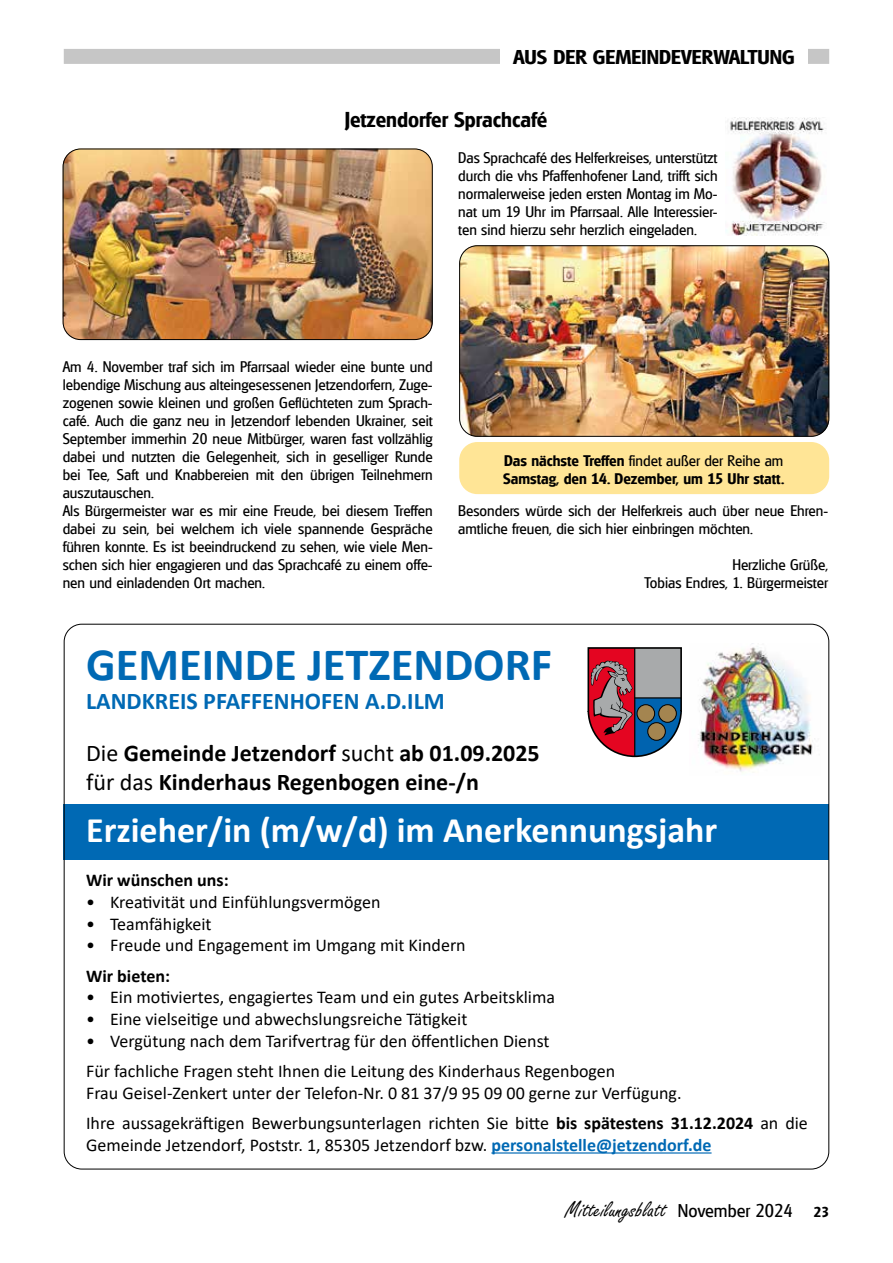
<style>
.page{position:relative;width:893px;height:1263px;background:#fff}
.page>*{position:absolute;margin:0;border:0;box-sizing:border-box;transform-origin:0 0}
.t1{font:700 46.5px "Calibri";color:#0069b4}
.t2{font:700 36px "Calibri";color:#fff}
.t3{font:700 24px/28.8px "Calibri";color:#000}
.t4{font:24px "Freestyle Script";color:#000}
.t5{font:700 24px "Calibri";color:#0069b4}
.t6{font:600 21px "Glasgow";color:#000}
.t7{font:600 19.5px "Glasgow";color:#000;scale:1.05 1}
.t8{font:18px/30.6px "Calibri";color:#000}
.t9{font:700 18px "Calibri";color:#000}
.t10{font:15px/18px "Glasgow";color:#000}
.t11{font:600 15px/18px "Glasgow";color:#000}
.s1{font-weight:400}
.s2{font-weight:700}
.s3{font-weight:700;color:#0069b4}
.s4{font-family:"Glasgow";font-size:18px}
.s5{font-family:"Glasgow";font-weight:600;font-size:14.25px}
</style>
<div class="page">
<div style="left:64px;top:49px;width:765px;height:15px;background:#c6c6c6"></div>
<div style="left:64px;top:805px;width:765px;height:55px;background:#0069b4"></div>
<div style="left:501px;top:41px;width:307px;height:26px;background:#fff"></div>
<div style="left:459px;top:442px;width:370px;height:52px;background:#ffe596;border-radius:18px"></div>
<img style="left:63px;top:149px;width:370px;height:191px">
<div style="left:63px;top:149px;width:370px;height:191px;border:1px solid #000;border-radius:18px"></div>
<img style="left:460px;top:246px;width:369px;height:191px">
<div style="left:459px;top:245px;width:370px;height:192px;border:1px solid #000;border-radius:18px"></div>
<img style="left:726px;top:117px;width:100px;height:119px">
<svg style="left:587px;top:647px;width:95px;height:110px;background:#946674"></svg>
<img style="left:698px;top:643px;width:117px;height:130px">
<hr style="left:491px;top:1152px;width:221px;height:1px;background:#0069b4">
<h3 class="t7" style="left:514px;top:45px;width:269px">AUS DER GEMEINDEVERWALTUNG</h3>
<h3 class="t6" style="left:345px;top:106px;width:204px">Jetzendorfer Sprachcafé</h3>
<p class="t10" style="left:458px;top:148px;width:261px;text-align:justify">Das Sprachcafé des Helferkreises, unterstützt durch die vhs Pfaffenhofener Land, trifft sich normalerweise jeden ersten Montag im Mo&shy;nat um 19 Uhr im Pfarrsaal. Alle Interessier&shy;ten sind hierzu sehr herzlich eingeladen.</p>
<p class="t10" style="left:63px;top:357px;width:371px">Am 4. November traf sich im Pfarrsaal wieder eine bunte und lebendige Mischung aus alteingesessenen Jetzendorfern, Zuge&shy;zogenen sowie kleinen und großen Geflüchteten zum Sprach&shy;café. Auch die ganz neu in Jetzendorf lebenden Ukrainer, seit September immerhin 20 neue Mitbürger, waren fast vollzählig dabei und nutzten die Gelegenheit, sich in geselliger Runde bei Tee, Saft und Knabbereien mit den übrigen Teilnehmern auszutauschen.<br>Als Bürgermeister war es mir eine Freude, bei diesem Treffen dabei zu sein, bei welchem ich viele spannende Gespräche führen konnte. Es ist beeindruckend zu sehen, wie viele Men&shy;schen sich hier engagieren und das Sprachcafé zu einem offe&shy;nen und einladenden Ort machen.</p>
<p class="t11" style="left:503px;top:452px;width:283px">Das nächste Treffen <span class="s1">findet außer der Reihe am<br></span>Samstag, den 14. Dezember, um 15 Uhr statt.</p>
<p class="t10" style="left:458px;top:501px;width:371px">Besonders würde sich der Helferkreis auch über neue Ehren&shy;amtliche freuen, die sich hier einbringen möchten.</p>
<p class="t10" style="left:644px;top:555px;width:185px;text-align:right">Herzliche Grüße,<br>Tobias Endres, 1. Bürgermeister</p>
<h1 class="t1" style="left:86px;top:646px;width:468px">GEMEINDE JETZENDORF</h1>
<h3 class="t5" style="left:86px;top:691px;width:360px">LANDKREIS PFAFFENHOFEN A.D.ILM</h3>
<h3 class="t3" style="left:86px;top:740px;width:455px"><span class="s1">Die</span> Gemeinde Jetzendorf <span class="s1">sucht</span> ab 01.09.2025 <span class="s1">für das</span> Kinderhaus Regenbogen eine-/n</h3>
<h2 class="t2" style="left:86px;top:816px;width:633px">Erzieher/in (m/w/d) im Anerkennungsjahr</h2>
<p class="t9" style="left:86px;top:873px;width:144px">Wir wünschen uns:</p>
<p class="t8" style="left:86px;top:886px;width:296px">• Kreativität und Einfühlungsvermögen</p>
<p class="t8" style="left:86px;top:909px;width:127px">• Teamfähigkeit</p>
<p class="t8" style="left:86px;top:930px;width:381px">• Freude und Engagement im Umgang mit Kindern</p>
<p class="t9" style="left:86px;top:969px;width:85px">Wir bieten:</p>
<p class="t8" style="left:86px;top:981px;width:470px">• Ein motiviertes, engagiertes Team und ein gutes Arbeitsklima</p>
<p class="t8" style="left:86px;top:1003px;width:383px">• Eine vielseitige und abwechslungsreiche Tätigkeit</p>
<p class="t8" style="left:86px;top:1025px;width:531px">• Vergütung nach dem Tarifvertrag für den öffentlichen Dienst<br>Für fachliche Fragen steht Ihnen die Leitung des Kinderhaus Regenbogen</p>
<p class="t8" style="left:86px;top:1077px;width:723px">Frau Geisel-Zenkert unter der Telefon-Nr. 0 81 37/9 95 09 00 gerne zur Verfügung.<br>Ihre aussagekräftigen Bewerbungsunterlagen richten Sie bitte <span class="s2">bis spätestens 31.12.2024</span> an die</p>
<p class="t8" style="left:86px;top:1129px;width:627px">Gemeinde Jetzendorf, Poststr. 1, 85305 Jetzendorf bzw. <span class="s3">personalstelle@jetzendorf.de</span></p>
<h3 class="t4" style="left:565px;top:1201px;width:265px">Mitteilungsblatt <span class="s4">November 2024</span> <span class="s5">23</span></h3>
</div>
